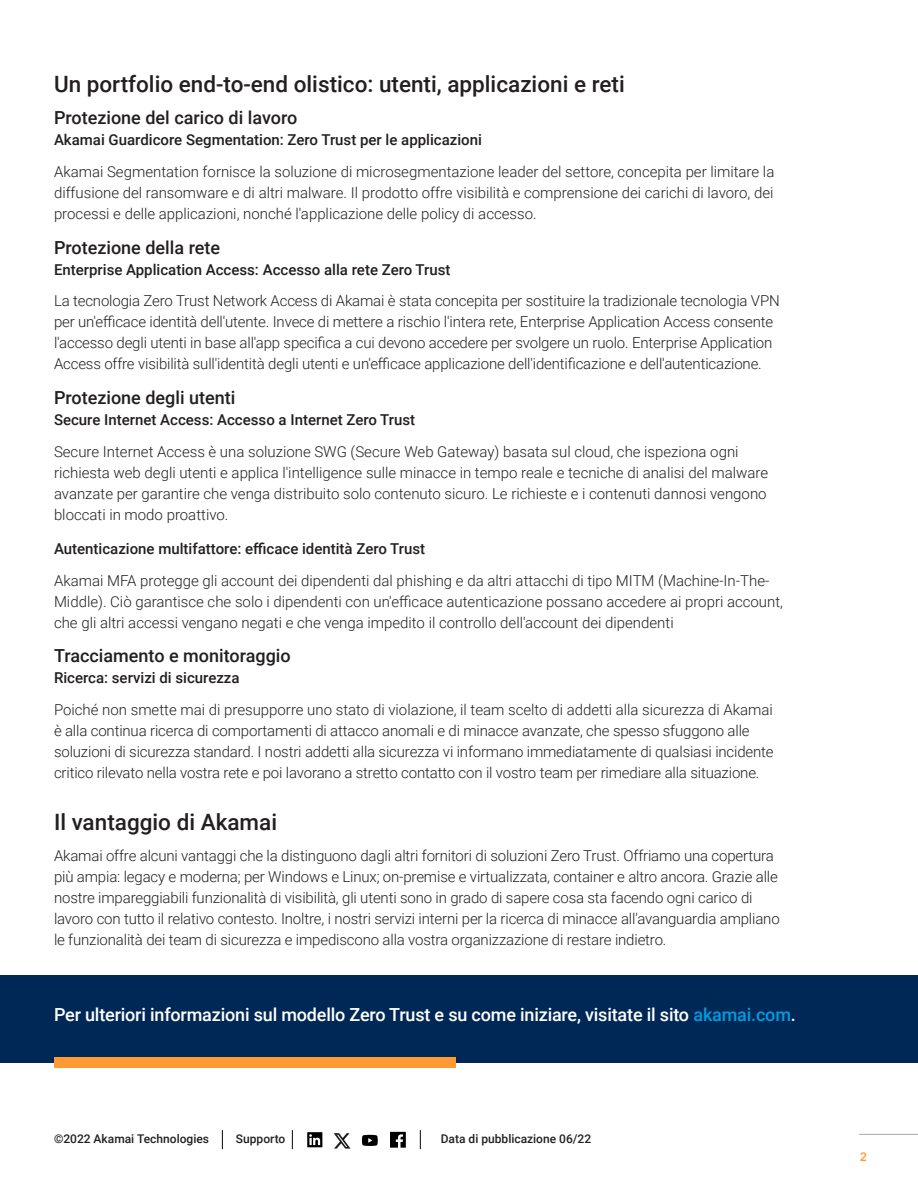
<style>
.page{position:relative;width:918px;height:1188px;background:#fff}
.page>*{position:absolute;margin:0;border:0;box-sizing:border-box;transform-origin:0 0}
.ACS_Text_Subhead{font:500 22.5px "Roboto";color:#231f20}
.ACS_Text_Main{font:500 18px "Roboto";color:#231f20}
.CTA_on_Navy_Blue{font:500 18px "Roboto";letter-spacing:-.01em;color:#fff}
.ACS_Text_Main-2{font:300 15px/21px "Roboto";letter-spacing:-.01em;color:#231f20}
.ACS_Text_Main-3{font:500 15px "Roboto";color:#231f20}
.t1{font:500 12px "Roboto";color:#231f20}
.t2{font:600 12px "Avenir Next LT Pro";color:#f93}
.s1{color:#009cde}
</style>
<div class="page">
<svg style="left:362px;top:1135px;width:16px;height:11px"></svg>
<svg style="left:307px;top:1132px;width:15px;height:15px"></svg>
<svg style="left:390px;top:1132px;width:16px;height:16px"></svg>
<svg style="left:222px;top:1130px;width:1px;height:19px"></svg>
<svg style="left:292px;top:1130px;width:1px;height:19px"></svg>
<svg style="left:420px;top:1130px;width:1px;height:19px"></svg>
<img style="left:333px;top:1133px;width:18px;height:16px">
<hr style="left:859px;top:1134px;width:59px;height:1px;background:#a8a8aa">
<div style="left:0;top:975px;width:918px;height:87px;background:#002856"></div>
<div style="left:54px;top:1057px;width:401px;height:11px;background:#f93"></div>
<p class="ACS_Text_Subhead" style="left:54px;top:69px;width:572px">Un portfolio end-to-end olistico: utenti, applicazioni e reti</p>
<p class="ACS_Text_Main" style="left:54px;top:105px;width:245px">Protezione del carico di lavoro</p>
<p class="ACS_Text_Main-3" style="left:54px;top:129px;width:429px">Akamai Guardicore Segmentation: Zero Trust per le applicazioni</p>
<p class="ACS_Text_Main-2" style="left:54px;top:161px;width:722px;text-align:justify">Akamai Segmentation fornisce la soluzione di microsegmentazione leader del settore, concepita per limitare la diffusione del ransomware e di altri malware. Il prodotto offre visibilità e comprensione dei carichi di lavoro, dei processi e delle applicazioni, nonché l'applicazione delle policy di accesso.</p>
<p class="ACS_Text_Main" style="left:54px;top:235px;width:168px">Protezione della rete</p>
<p class="ACS_Text_Main-3" style="left:54px;top:259px;width:398px">Enterprise Application Access: Accesso alla rete Zero Trust</p>
<p class="ACS_Text_Main-2" style="left:54px;top:290px;width:727px">La tecnologia Zero Trust Network Access di Akamai è stata concepita per sostituire la tradizionale tecnologia VPN per un'efficace identità dell'utente. Invece di mettere a rischio l'intera rete, Enterprise Application Access consente l'accesso degli utenti in base all'app specifica a cui devono accedere per svolgere un ruolo. Enterprise Application Access offre visibilità sull'identità degli utenti e un'efficace applicazione dell'identificazione e dell'autenticazione.</p>
<p class="ACS_Text_Main" style="left:54px;top:385px;width:183px">Protezione degli utenti</p>
<p class="ACS_Text_Main-3" style="left:54px;top:409px;width:363px">Secure Internet Access: Accesso a Internet Zero Trust</p>
<p class="ACS_Text_Main-2" style="left:54px;top:440px;width:716px">Secure Internet Access è una soluzione SWG (Secure Web Gateway) basata sul cloud, che ispeziona ogni richiesta web degli utenti e applica l'intelligence sulle minacce in tempo reale e tecniche di analisi del malware avanzate per garantire che venga distribuito solo contenuto sicuro. Le richieste e i contenuti dannosi vengono bloccati in modo proattivo.</p>
<p class="ACS_Text_Main-3" style="left:54px;top:538px;width:373px">Autenticazione multifattore: efficace identità Zero Trust</p>
<p class="ACS_Text_Main-2" style="left:54px;top:570px;width:731px">Akamai MFA protegge gli account dei dipendenti dal phishing e da altri attacchi di tipo MITM (Machine-In-The-<br>Middle). Ciò garantisce che solo i dipendenti con un'efficace autenticazione possano accedere ai propri account, che gli altri accessi vengano negati e che venga impedito il controllo dell'account dei dipendenti</p>
<p class="ACS_Text_Main" style="left:54px;top:643px;width:238px">Tracciamento e monitoraggio</p>
<p class="ACS_Text_Main-3" style="left:54px;top:668px;width:187px">Ricerca: servizi di sicurezza</p>
<p class="ACS_Text_Main-2" style="left:54px;top:699px;width:721px">Poiché non smette mai di presupporre uno stato di violazione, il team scelto di addetti alla sicurezza di Akamai è alla continua ricerca di comportamenti di attacco anomali e di minacce avanzate, che spesso sfuggono alle soluzioni di sicurezza standard. I nostri addetti alla sicurezza vi informano immediatamente di qualsiasi incidente critico rilevato nella vostra rete e poi lavorano a stretto contatto con il vostro team per rimediare alla situazione.</p>
<p class="ACS_Text_Subhead" style="left:54px;top:806px;width:225px">Il vantaggio di Akamai</p>
<p class="ACS_Text_Main-2" style="left:54px;top:845px;width:727px">Akamai offre alcuni vantaggi che la distinguono dagli altri fornitori di soluzioni Zero Trust. Offriamo una copertura più ampia: legacy e moderna; per Windows e Linux; on-premise e virtualizzata, container e altro ancora. Grazie alle nostre impareggiabili funzionalità di visibilità, gli utenti sono in grado di sapere cosa sta facendo ogni carico di lavoro con tutto il relativo contesto. Inoltre, i nostri servizi interni per la ricerca di minacce all'avanguardia ampliano le funzionalità dei team di sicurezza e impediscono alla vostra organizzazione di restare indietro.</p>
<p class="CTA_on_Navy_Blue" style="left:54px;top:1002px;width:743px">Per ulteriori informazioni sul modello Zero Trust e su come iniziare, visitate il sito <span class="s1">akamai.com</span>.</p>
<p class="t1" style="left:54px;top:1131px;width:157px">©2022 Akamai Technologies</p>
<p class="t1" style="left:236px;top:1131px;width:51px">Supporto</p>
<p class="t1" style="left:441px;top:1131px;width:152px">Data di pubblicazione 06/22</p>
<p class="t2" style="left:860px;top:1150px;width:9px">2</p>
</div>
